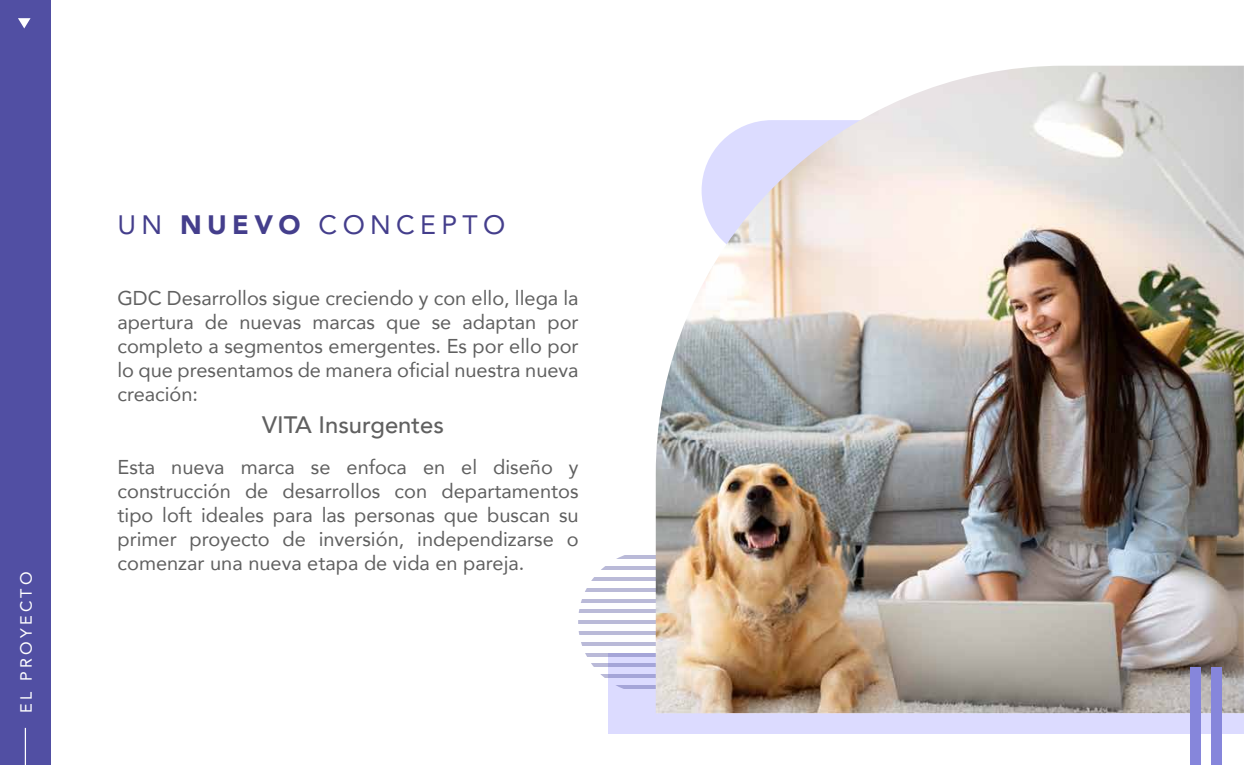
<style>
.page{position:relative;width:1244px;height:765px;background:#fff}
.page>*{position:absolute;margin:0;border:0;box-sizing:border-box;transform-origin:0 0}
.t1{font:26.62px "Avenir";letter-spacing:.2em;color:#443e8c}
.t2{font:500 23.75px "Avenir";color:#606060}
.t3{font:20px/24px "Avenir";color:#606060;text-align:justify}
.t4{font:16.25px "Avenir";letter-spacing:.2em;color:#fff}
.s1{font-weight:900}
</style>
<div class="page">
<div style="left:608px;top:654px;width:636px;height:80px;background:#dcdbff"></div>
<svg style="left:616px;top:555px;width:40px;height:4px"></svg>
<svg style="left:601px;top:566px;width:55px;height:4px"></svg>
<svg style="left:591px;top:577px;width:65px;height:4px"></svg>
<svg style="left:585px;top:588px;width:71px;height:4px"></svg>
<hr style="left:578px;top:599px;width:143px;height:4px;background:#babad8">
<hr style="left:578px;top:609px;width:143px;height:4px;background:#babad8">
<hr style="left:578px;top:620px;width:143px;height:4px;background:#babad8">
<hr style="left:578px;top:631px;width:143px;height:4px;background:#babad8">
<hr style="left:578px;top:642px;width:143px;height:4px;background:#babad8">
<svg style="left:585px;top:653px;width:71px;height:4px"></svg>
<svg style="left:591px;top:663px;width:65px;height:4px"></svg>
<svg style="left:600px;top:674px;width:56px;height:4px"></svg>
<svg style="left:616px;top:685px;width:40px;height:4px"></svg>
<img style="left:656px;top:66px;width:588px;height:647px">
<div style="left:0;top:0;width:51px;height:765px;background:#514fa3"></div>
<svg style="left:18px;top:18px;width:13px;height:10px"></svg>
<div style="left:1211px;top:667px;width:11px;height:98px;background:#8686db"></div>
<div style="left:1190px;top:667px;width:10px;height:98px;background:#8686db"></div>
<hr style="left:25px;top:728px;width:1px;height:37px;background:#fff">
<p class="t4" style="left:13px;top:713px;width:143px;rotate:-90deg">EL PROYECTO</p>
<h1 class="t1" style="left:117px;top:204px;width:389px">UN <span class="s1">NUEVO</span> CONCEPTO</h1>
<p class="t3" style="left:117px;top:285px;width:463px">GDC Desarrollos sigue creciendo y con ello, llega la apertura de nuevas marcas que se adaptan por completo a segmentos emergentes. Es por ello por lo que presentamos de manera oficial nuestra nueva creación:</p>
<p class="t2" style="left:262px;top:404px;width:183px">VITA Insurgentes</p>
<p class="t3" style="left:117px;top:455px;width:463px">Esta nueva marca se enfoca en el diseño y construcción de desarrollos con departamentos tipo loft ideales para las personas que buscan su primer proyecto de inversión, independizarse o comenzar una nueva etapa de vida en pareja.</p>
</div>
